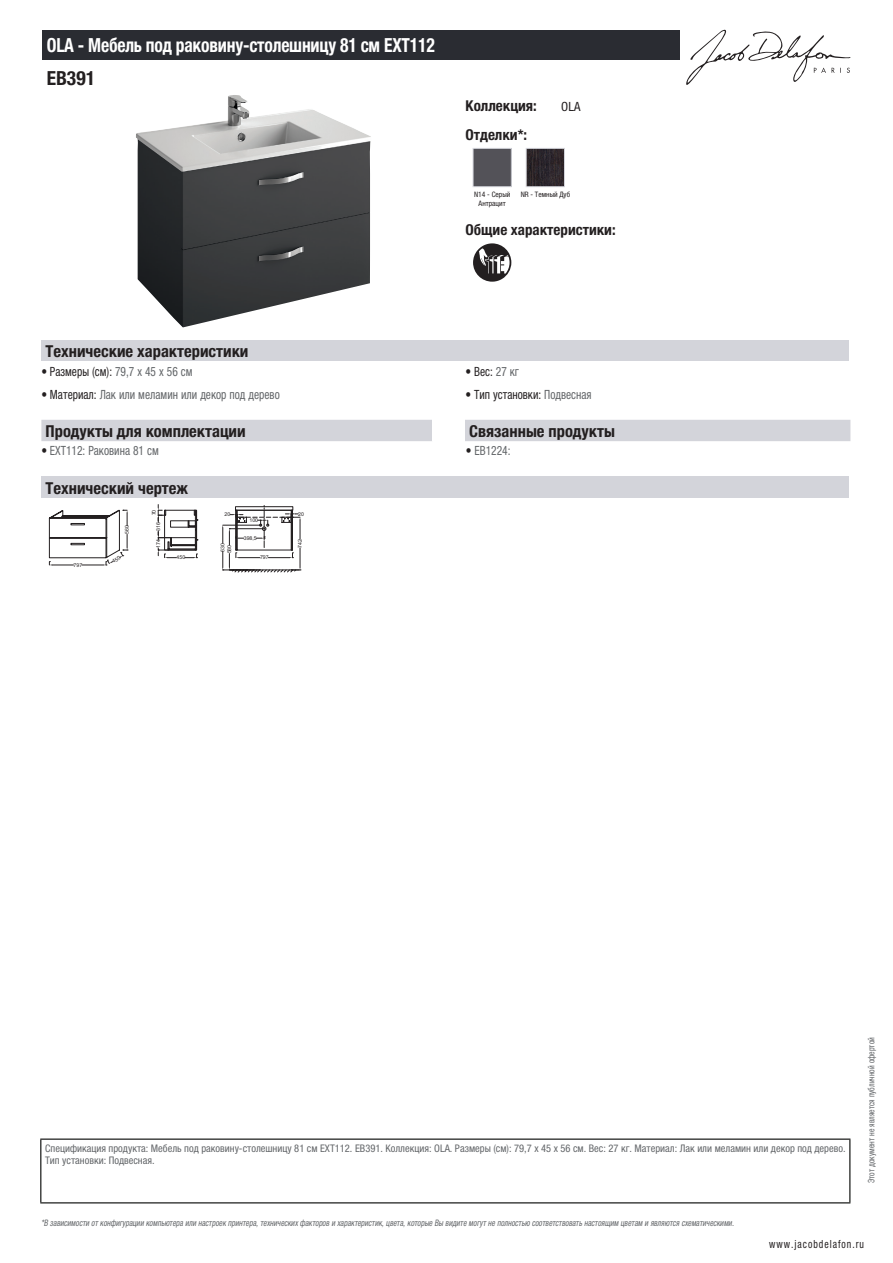
<style>
.page{position:relative;width:893px;height:1263px;background:#fff}
.page>*{position:absolute;margin:0;border:0;box-sizing:border-box;transform-origin:0 0}
.t1{font:700 condensed 19.5px "Helvetica Neue LTCYR";letter-spacing:-.01em;color:#fff;scale:.9 1}
.t2{font:700 condensed 19.5px "Helvetica Neue LTCYR";color:#231f20}
.t3{font:700 condensed 16.5px "Helvetica Neue LTCYR";color:#231f20}
.t4{font:700 condensed 15px "Helvetica Neue LTCYR";color:#231f20}
.t5{font:condensed 12.75px "Helvetica Neue LTCYR";color:#626568;scale:.9 1}
.t6{font:condensed 12.75px "Helvetica Neue LTCYR";color:#231f20;scale:.9 1}
.t7{font:condensed 12.75px "Helvetica Neue LTCYR";color:#231f20}
.t8{font:condensed 11.25px "Helvetica Neue LTCYR";letter-spacing:.1em;color:#231f20;scale:.87 1}
.t9{font:condensed 10.5px/12px "Helvetica Neue LTCYR";color:#626568}
.t10{font:italic condensed 9px "Helvetica Neue LTCYR";color:#626568;scale:.87 1}
.t11{font:condensed 9px "Helvetica Neue LTCYR";color:#626568;scale:.87 1}
.t12{font:condensed 7.5px/9px "Helvetica Neue LTCYR";color:#231f20;text-align:center}
.t13{font:5.25px "Arial";color:#231f20}
.s1{color:#626568}
.s2{color:#231f20}
</style>
<div class="page">
<svg style="left:686px;top:30px;width:164px;height:55px"></svg>
<img style="left:136px;top:95px;width:235px;height:232px">
<img style="left:475px;top:150px;width:35px;height:35px">
<div style="left:473px;top:148px;width:39px;height:39px;border:1px solid #d3d4da"></div>
<img style="left:528px;top:150px;width:35px;height:35px">
<div style="left:526px;top:148px;width:39px;height:39px;border:1px solid #d3d4da"></div>
<svg style="left:473px;top:243px;width:38px;height:39px"></svg>
<div style="left:41px;top:340px;width:808px;height:22px;background:#d3d4da"></div>
<div style="left:41px;top:420px;width:809px;height:21px;background:#d3d4da"></div>
<div style="left:432px;top:420px;width:33px;height:21px;background:#fff"></div>
<div style="left:41px;top:477px;width:808px;height:21px;background:#d3d4da"></div>
<div style="left:43px;top:30px;width:637px;height:30px;background:#2a2c32"></div>
<hr style="left:40px;top:1138px;width:810px;height:2px;background:#040503">
<hr style="left:40px;top:1140px;width:1px;height:62px;background:#040503">
<hr style="left:849px;top:1140px;width:1px;height:62px;background:#040503">
<hr style="left:40px;top:1202px;width:810px;height:1px;background:#040503">
<svg style="left:49px;top:504px;width:252px;height:68px"></svg>
<h1 class="t1" style="left:47px;top:34px;width:433px">OLA - Мебель под раковину-столешницу 81 см EXT112</h1>
<h1 class="t2" style="left:47px;top:67px;width:50px">EB391</h1>
<h3 class="t4" style="left:466px;top:97px;width:73px">Коллекция:</h3>
<h3 class="t7" style="left:561px;top:99px;width:21px">OLA</h3>
<h3 class="t4" style="left:466px;top:126px;width:63px">Отделки*:</h3>
<p class="t12" style="left:474px;top:190px;width:38px">N14 - Серый<br>Антрацит</p>
<p class="t12" style="left:521px;top:190px;width:51px">NR - Темный Дуб</p>
<h3 class="t4" style="left:466px;top:221px;width:152px">Общие характеристики:</h3>
<h2 class="t3" style="left:46px;top:342px;width:204px">Технические характеристики</h2>
<h3 class="t6" style="left:41px;top:364px;width:169px">• Размеры (см): <span class="s1">79,7 x 45 x 56 см</span></h3>
<h3 class="t6" style="left:466px;top:364px;width:61px">• Вес: <span class="s1">27 кг</span></h3>
<h3 class="t5" style="left:41px;top:387px;width:266px"><span class="s2">• Материал:</span> Лак или меламин или декор под дерево</h3>
<h3 class="t6" style="left:466px;top:387px;width:142px">• Тип установки: <span class="s1">Подвесная</span></h3>
<h2 class="t3" style="left:46px;top:422px;width:202px">Продукты для комплектации</h2>
<h2 class="t3" style="left:469px;top:422px;width:147px">Связанные продукты</h2>
<h3 class="t5" style="left:41px;top:444px;width:132px"><span class="s2">•</span> EXT112: Раковина 81 см</h3>
<h3 class="t5" style="left:466px;top:444px;width:51px"><span class="s2">•</span> EB1224:</h3>
<h2 class="t3" style="left:46px;top:479px;width:144px">Технический чертеж</h2>
<p class="t13" style="left:74px;top:561px;width:10px">797</p>
<p class="t13" style="left:151px;top:515px;width:7px;rotate:-90deg">70</p>
<p class="t13" style="left:124px;top:534px;width:10px;rotate:-90deg">560</p>
<p class="t13" style="left:155px;top:531px;width:10px;rotate:-90deg">316</p>
<p class="t13" style="left:155px;top:548px;width:10px;rotate:-90deg">174</p>
<p class="t13" style="left:177px;top:554px;width:10px">450</p>
<p class="t13" style="left:225px;top:511px;width:7px">20</p>
<p class="t13" style="left:298px;top:510px;width:7px">20</p>
<p class="t13" style="left:297px;top:548px;width:10px;rotate:-90deg">742</p>
<p class="t13" style="left:249px;top:517px;width:10px">100</p>
<p class="t13" style="left:244px;top:534px;width:15px">398,5</p>
<p class="t13" style="left:219px;top:552px;width:10px;rotate:-90deg">630</p>
<p class="t13" style="left:226px;top:553px;width:10px;rotate:-90deg">580</p>
<p class="t13" style="left:260px;top:554px;width:10px">797</p>
<p class="t9" style="left:45px;top:1142px;width:802px">Спецификация продукта: Мебель под раковину-столешницу 81 см EXT112. EB391. Коллекция: OLA. Размеры (см): 79,7 x 45 x 56 см. Вес: 27 кг. Материал: Лак или меламин или декор под дерево.<br>Тип установки: Подвесная.</p>
<p class="t10" style="left:41px;top:1218px;width:800px">*В зависимости отконфигурации компьютера или настроек принтера,техническихфакторов и характеристик,цвета,которые Вы видите могутне полностью соответствоватьнастоящим цветам и являются схематическими.</p>
<p class="t11" style="left:866px;top:1183px;width:169px;rotate:-90deg">Этот документ не является публичной офертой</p>
<p class="t8" style="left:769px;top:1237px;width:110px">www.jacobdelafon.ru</p>
</div>
